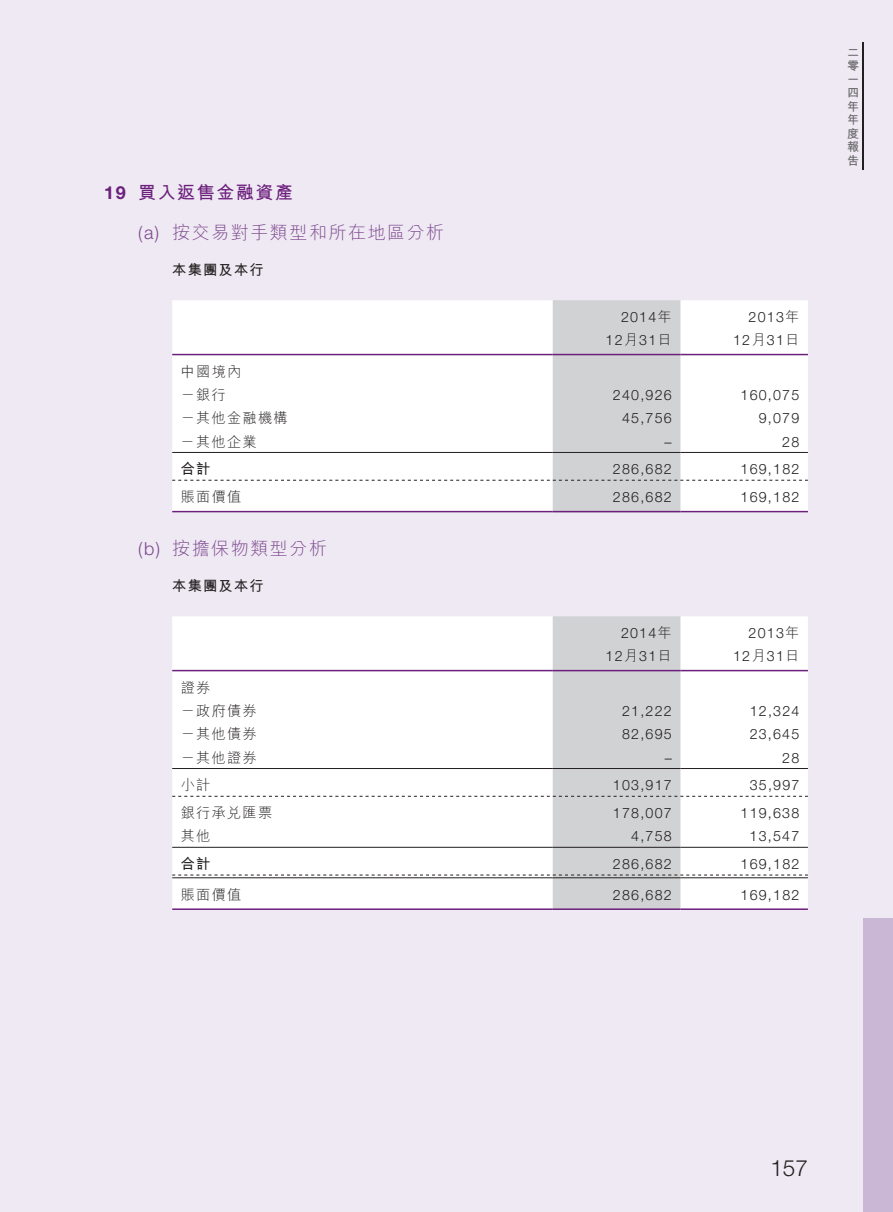
<style>
.page{position:relative;width:893px;height:1212px;background:#eee9f2}
.page>*{position:absolute;margin:0;border:0;box-sizing:border-box;transform-origin:0 0}
.t1{font:300 22.5px "Helvetica Neue LT Std";color:#231f20}
.t2{font:300 18px "M Hei HK";letter-spacing:.085em;color:#7e4890}
.t3{font:700 18px "M Hei HK";letter-spacing:.085em;color:#6c1f7d}
.t4{font:300 14.25px "Helvetica Neue LT Std";letter-spacing:.085em;color:#231f20}
.t5{font:300 14.25px/23.2px "M Hei HK";letter-spacing:.085em;color:#231f20}
.t6{font:700 14.25px "M Hei HK";letter-spacing:.085em;color:#231f20}
.t7{font:700 12px/13.5px "M Hei HK";color:#636366;text-align:justify}
.s1{font-family:"Helvetica Neue LT Std"}
.s2{font-family:"M Hei HK"}
</style>
<div class="page">
<hr style="left:862px;top:43px;width:1px;height:127px;background:#231f20">
<div style="left:863px;top:918px;width:30px;height:294px;background:#cab7d5"></div>
<svg style="left:172px;top:300px;width:636px;height:211px;background:#f3f2f3"></svg>
<hr style="left:172px;top:511px;width:381px;height:1px;background:#6c1f7d">
<hr style="left:553px;top:511px;width:127px;height:1px;background:#6c1f7d">
<hr style="left:680px;top:511px;width:128px;height:1px;background:#6c1f7d">
<svg style="left:172px;top:616px;width:636px;height:292px;background:#f2f1f2"></svg>
<hr style="left:680px;top:877px;width:128px;height:1px;background:#231f20">
<hr style="left:172px;top:908px;width:381px;height:2px;background:#6c1f7d">
<hr style="left:553px;top:908px;width:127px;height:2px;background:#6c1f7d">
<hr style="left:680px;top:908px;width:128px;height:2px;background:#6c1f7d">
<p class="t3" style="left:104px;top:179px;width:190px"><span class="s1">19</span> 買入返售金融資產</p>
<p class="t2" style="left:138px;top:220px;width:308px"><span class="s1">(a)</span> 按交易對手類型和所在地區分析</p>
<p class="t6" style="left:172px;top:260px;width:93px">本集團及本行</p>
<p class="t5" style="left:181px;top:359px;width:62px">中國境內－銀行</p>
<p class="t4" style="left:621px;top:308px;width:52px">2014<span class="s2">年</span></p>
<p class="t4" style="left:749px;top:308px;width:52px">2013<span class="s2">年</span></p>
<p class="t4" style="left:605px;top:331px;width:68px">12<span class="s2">月</span>31<span class="s2">日</span></p>
<p class="t4" style="left:733px;top:331px;width:68px">12<span class="s2">月</span>31<span class="s2">日</span></p>
<p class="t4" style="left:613px;top:386px;width:60px">240,926</p>
<p class="t4" style="left:740px;top:386px;width:60px">160,075</p>
<p class="t5" style="left:181px;top:406px;width:109px">－其他金融機構</p>
<p class="t4" style="left:622px;top:409px;width:51px">45,756</p>
<p class="t4" style="left:759px;top:409px;width:42px">9,079</p>
<p class="t5" style="left:181px;top:429px;width:78px">－其他企業</p>
<p class="t4" style="left:665px;top:433px;width:9px">–</p>
<p class="t4" style="left:782px;top:433px;width:19px">28</p>
<p class="t6" style="left:181px;top:459px;width:31px">合計</p>
<p class="t4" style="left:613px;top:460px;width:60px">286,682</p>
<p class="t4" style="left:740px;top:460px;width:60px">169,182</p>
<p class="t5" style="left:181px;top:485px;width:62px">賬面價值</p>
<p class="t4" style="left:613px;top:488px;width:60px">286,682</p>
<p class="t4" style="left:740px;top:488px;width:60px">169,182</p>
<p class="t2" style="left:138px;top:536px;width:190px"><span class="s1">(b)</span> 按擔保物類型分析</p>
<p class="t6" style="left:172px;top:576px;width:93px">本集團及本行</p>
<p class="t4" style="left:621px;top:624px;width:52px">2014<span class="s2">年</span></p>
<p class="t4" style="left:749px;top:624px;width:52px">2013<span class="s2">年</span></p>
<p class="t4" style="left:605px;top:647px;width:68px">12<span class="s2">月</span>31<span class="s2">日</span></p>
<p class="t4" style="left:733px;top:647px;width:68px">12<span class="s2">月</span>31<span class="s2">日</span></p>
<p class="t5" style="left:181px;top:675px;width:78px">證券<br>－政府債券</p>
<p class="t4" style="left:622px;top:702px;width:51px">21,222</p>
<p class="t4" style="left:750px;top:702px;width:51px">12,324</p>
<p class="t5" style="left:181px;top:722px;width:78px">－其他債券</p>
<p class="t4" style="left:622px;top:725px;width:51px">82,695</p>
<p class="t4" style="left:750px;top:725px;width:51px">23,645</p>
<p class="t5" style="left:181px;top:745px;width:78px">－其他證券</p>
<p class="t4" style="left:665px;top:749px;width:9px">–</p>
<p class="t4" style="left:782px;top:749px;width:19px">28</p>
<p class="t5" style="left:181px;top:773px;width:31px">小計</p>
<p class="t4" style="left:613px;top:776px;width:60px">103,917</p>
<p class="t4" style="left:750px;top:776px;width:51px">35,997</p>
<p class="t5" style="left:181px;top:801px;width:93px">銀行承兌匯票</p>
<p class="t4" style="left:613px;top:804px;width:60px">178,007</p>
<p class="t4" style="left:740px;top:804px;width:60px">119,638</p>
<p class="t5" style="left:181px;top:824px;width:31px">其他</p>
<p class="t4" style="left:631px;top:827px;width:42px">4,758</p>
<p class="t4" style="left:750px;top:827px;width:51px">13,547</p>
<p class="t6" style="left:181px;top:853px;width:31px">合計</p>
<p class="t4" style="left:613px;top:855px;width:60px">286,682</p>
<p class="t4" style="left:740px;top:855px;width:60px">169,182</p>
<p class="t5" style="left:181px;top:882px;width:62px">賬面價值</p>
<p class="t4" style="left:613px;top:886px;width:60px">286,682</p>
<p class="t4" style="left:740px;top:886px;width:60px">169,182</p>
<p class="t7" style="left:847px;top:45px;width:13px">二零一四年年度報告</p>
<h1 class="t1" style="left:770px;top:1155px;width:39px">157</h1>
</div>
